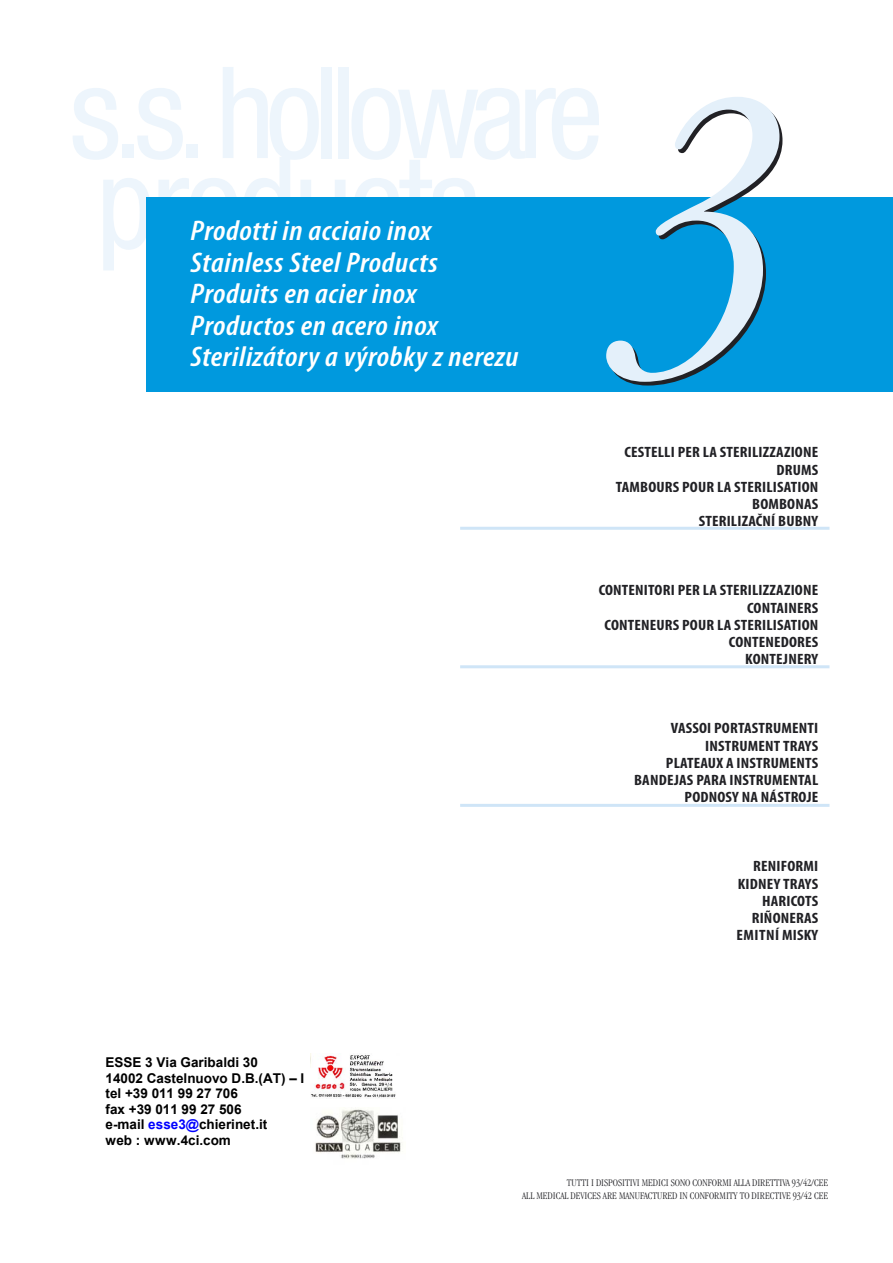
<style>
.page{position:relative;width:893px;height:1263px;background:#fff}
.page>*{position:absolute;margin:0;border:0;box-sizing:border-box;transform-origin:0 0}
.t1{font:italic 300 condensed 375px "Garamond";color:#e4f0fa}
.t2{font:condensed 127.5px "Helvetica Neue";letter-spacing:-.03em;color:#edf5fc}
.t3{font:italic 600 condensed 28.5px/31.5px "Myriad Pro";letter-spacing:.02em;color:#fff;scale:1.1 1}
.t4{font:700 condensed 15px/17.2px "Myriad Pro";letter-spacing:.01em;color:#212125;text-align:right;scale:1.1 1}
.t5{font:700 13.5px/15.6px "Arial";color:#000}
.t6{font:300 condensed 10.5px/13.5px "Garamond";color:#212125;text-align:right}
.s1{color:#00f}
</style>
<div class="page">
<hr style="left:460px;top:665px;width:369px;height:3px;background:#cfe5f7">
<hr style="left:460px;top:804px;width:369px;height:3px;background:#cfe5f7">
<hr style="left:460px;top:527px;width:369px;height:3px;background:#cfe5f7">
<div style="left:147px;top:197px;width:745px;height:195px;background:#0099de"></div>
<img style="left:310px;top:1053px;width:86px;height:46px">
<img style="left:315px;top:1109px;width:87px;height:50px">
<h2 class="t2" style="left:96px;top:157px;width:385px">products</h2>
<h3 class="t3" style="left:190px;top:217px;width:300px">Prodotti in acciaio inox<br>Stainless Steel Products<br>Produits en acier inox<br>Productos en acero inox<br>Sterilizátory a výrobky z nerezu</h3>
<p class="t5" style="left:105px;top:1054px;width:200px">ESSE 3 Via Garibaldi 30<br>14002 Castelnuovo D.B.(AT) – I tel +39 011 99 27 706<br>fax +39 011 99 27 506<br>e-mail <span class="s1">esse3@</span>chierinet.it<br>web : www.4ci.com</p>
<h1 class="t1" style="left:625px;top:72px;width:168px">3</h1>
<p class="t4" style="left:615px;top:445px;width:186px">CESTELLI PER LA STERILIZZAZIONE<br>DRUMS<br>TAMBOURS POUR LA STERILISATION<br>BOMBONAS<br>STERILIZAČNÍ BUBNY</p>
<p class="t4" style="left:598px;top:583px;width:201px">CONTENITORI PER LA STERILIZZAZIONE<br>CONTAINERS<br>CONTENEURS POUR LA STERILISATION<br>CONTENEDORES<br>KONTEJNERY</p>
<p class="t4" style="left:634px;top:721px;width:169px">VASSOI PORTASTRUMENTI<br>INSTRUMENT TRAYS<br>PLATEAUX A INSTRUMENTS<br>BANDEJAS PARA INSTRUMENTAL<br>PODNOSY NA NÁSTROJE</p>
<p class="t4" style="left:736px;top:859px;width:76px">RENIFORMI<br>KIDNEY TRAYS<br>HARICOTS<br>RIÑONERAS<br>EMITNÍ MISKY</p>
<p class="t6" style="left:522px;top:1176px;width:307px">TUTTI I DISPOSITIVI MEDICI SONO CONFORMI ALLA DIRETTIVA 93/42/CEE<br>ALL MEDICAL DEVICES ARE MANUFACTURED IN CONFORMITY TO DIRECTIVE 93/42 CEE</p>
</div>
